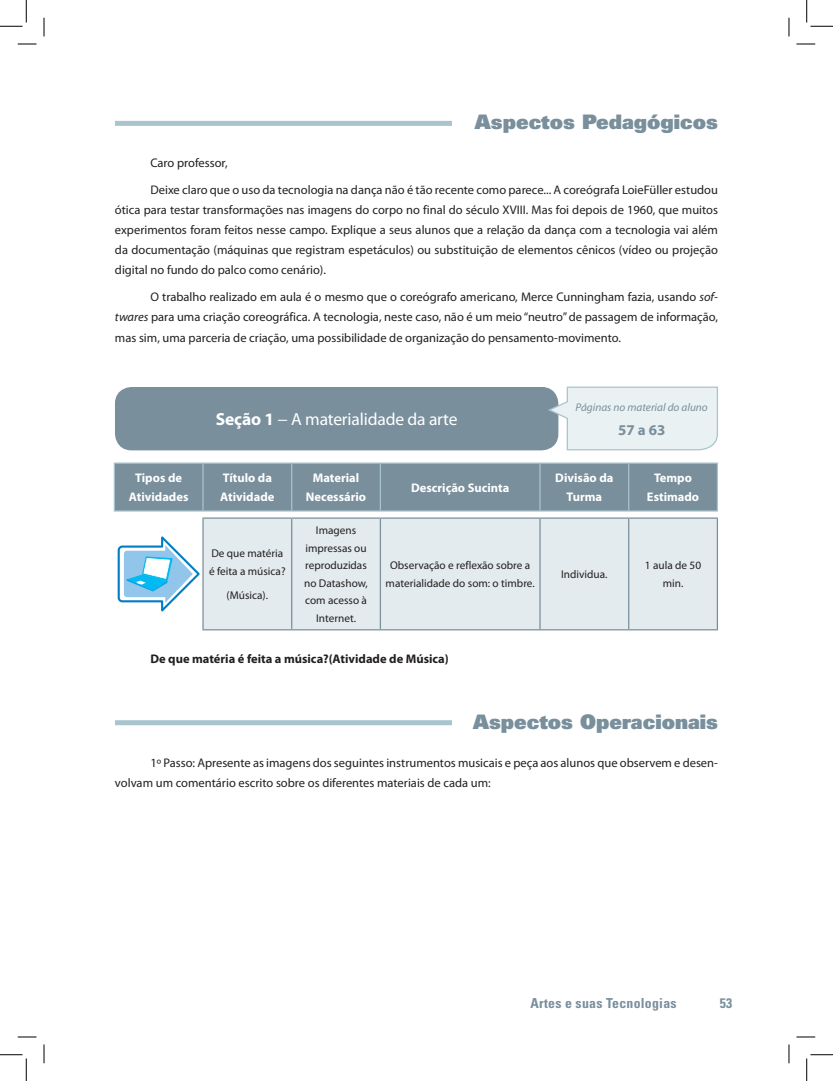
<style>
.page{position:relative;width:833px;height:1081px;background:#fff}
.page>*{position:absolute;margin:0;border:0;box-sizing:border-box;transform-origin:0 0}
.t1{font:20px "Univers LT Std X Black";color:#798f9c}
.t2{font:17.5px "Myriad Pro";letter-spacing:-.01em;color:#fff}
.t3{font:700 15px "Myriad Pro";color:#798f9c}
.t4{font:700 condensed 13.75px "Univers LT Std";letter-spacing:.02em;color:#798f9c}
.t5{font:12.5px/20px "Myriad Pro";color:#231f20}
.t6{font:700 12.5px/18.8px "Myriad Pro";color:#fff;text-align:center}
.t7{font:700 12.5px "Myriad Pro";color:#231f20}
.t8{font:11.25px/17.5px "Myriad Pro";color:#231f20;text-align:center}
.t9{font:italic 11.25px "Myriad Pro";color:#798f9c}
.s1{font-style:italic}
.s2{font-weight:700}
</style>
<div class="page">
<div style="left:115px;top:121px;width:336px;height:5px;background:#a8c4cc"></div>
<div style="left:115px;top:720px;width:336px;height:5px;background:#a8c4cc"></div>
<div style="left:117px;top:389px;width:438px;height:59px;background:#798f9c;border-radius:14px"></div>
<div style="left:115px;top:387px;width:443px;height:63px;border:5px solid #798f9c;border-radius:14px"></div>
<svg style="left:546px;top:386px;width:172px;height:65px;background:#e2eaed"></svg>
<div style="left:115px;top:463px;width:601px;height:47px;background:#798f9c"></div>
<div style="left:203px;top:518px;width:513px;height:111px;background:#e3ebee"></div>
<hr style="left:114px;top:463px;width:1px;height:47px;background:#a8c4cc">
<hr style="left:114px;top:462px;width:89px;height:1px;background:#a8c4cc">
<hr style="left:114px;top:510px;width:89px;height:1px;background:#a8c4cc">
<hr style="left:202px;top:463px;width:1px;height:47px;background:#a8c4cc">
<hr style="left:203px;top:462px;width:88px;height:1px;background:#a8c4cc">
<hr style="left:203px;top:510px;width:88px;height:1px;background:#a8c4cc">
<hr style="left:291px;top:463px;width:1px;height:47px;background:#a8c4cc">
<hr style="left:291px;top:462px;width:89px;height:1px;background:#a8c4cc">
<hr style="left:291px;top:510px;width:89px;height:1px;background:#a8c4cc">
<hr style="left:379px;top:463px;width:2px;height:47px;background:#a8c4cc">
<hr style="left:380px;top:462px;width:159px;height:1px;background:#a8c4cc">
<hr style="left:380px;top:510px;width:159px;height:1px;background:#a8c4cc">
<hr style="left:539px;top:463px;width:1px;height:47px;background:#a8c4cc">
<hr style="left:539px;top:462px;width:89px;height:1px;background:#a8c4cc">
<hr style="left:539px;top:510px;width:89px;height:1px;background:#a8c4cc">
<hr style="left:627px;top:463px;width:2px;height:47px;background:#a8c4cc">
<hr style="left:716px;top:463px;width:1px;height:47px;background:#a8c4cc">
<hr style="left:628px;top:462px;width:89px;height:1px;background:#a8c4cc">
<hr style="left:628px;top:510px;width:89px;height:1px;background:#a8c4cc">
<hr style="left:202px;top:518px;width:1px;height:111px;background:#798f9c">
<hr style="left:202px;top:517px;width:89px;height:1px;background:#798f9c">
<hr style="left:202px;top:629px;width:89px;height:1px;background:#798f9c">
<hr style="left:291px;top:518px;width:1px;height:111px;background:#798f9c">
<hr style="left:291px;top:517px;width:89px;height:1px;background:#798f9c">
<hr style="left:291px;top:629px;width:89px;height:1px;background:#798f9c">
<hr style="left:379px;top:518px;width:2px;height:111px;background:#798f9c">
<hr style="left:380px;top:517px;width:159px;height:1px;background:#798f9c">
<hr style="left:380px;top:629px;width:159px;height:1px;background:#798f9c">
<hr style="left:539px;top:518px;width:1px;height:111px;background:#798f9c">
<hr style="left:539px;top:517px;width:89px;height:1px;background:#798f9c">
<hr style="left:539px;top:629px;width:89px;height:1px;background:#798f9c">
<hr style="left:627px;top:518px;width:2px;height:111px;background:#798f9c">
<hr style="left:716px;top:518px;width:1px;height:111px;background:#798f9c">
<hr style="left:628px;top:517px;width:89px;height:1px;background:#798f9c">
<hr style="left:628px;top:629px;width:89px;height:1px;background:#798f9c">
<svg style="left:118px;top:536px;width:81px;height:75px"></svg>
<svg style="left:18px;top:43px;width:18px;height:2px"></svg>
<svg style="left:796px;top:43px;width:18px;height:2px"></svg>
<svg style="left:18px;top:1036px;width:18px;height:1px"></svg>
<svg style="left:796px;top:1036px;width:18px;height:1px"></svg>
<svg style="left:43px;top:18px;width:2px;height:18px"></svg>
<svg style="left:43px;top:1044px;width:2px;height:18px"></svg>
<svg style="left:788px;top:18px;width:1px;height:18px"></svg>
<svg style="left:788px;top:1044px;width:1px;height:18px"></svg>
<svg style="left:0;top:0;width:27px;height:27px"></svg>
<svg style="left:0;top:1054px;width:27px;height:26px"></svg>
<svg style="left:806px;top:0;width:26px;height:27px"></svg>
<svg style="left:806px;top:1054px;width:26px;height:26px"></svg>
<h1 class="t1" style="left:474px;top:109px;width:244px">Aspectos Pedagógicos</h1>
<p class="t5" style="left:150px;top:149px;width:568px;line-height:27.1px">Caro professor,<br>Deixe claro que o uso da tecnologia na dança não é tão recente como parece... A coreógrafa LoieFüller estudou</p>
<p class="t5" style="left:115px;top:200px;width:604px;text-align:justify">ótica para testar transformações nas imagens do corpo no final do século XVIII. Mas foi depois de 1960, que muitos experimentos foram feitos nesse campo. Explique a seus alunos que a relação da dança com a tecnologia vai além da documentação (máquinas que registram espetáculos) ou substituição de elementos cênicos (vídeo ou projeção digital no fundo do palco como cenário).</p>
<p class="t5" style="left:115px;top:287px;width:604px;text-align:justify;text-indent:35px">O trabalho realizado em aula é o mesmo que o coreógrafo americano, Merce Cunningham fazia, usando <span class="s1">sof&shy;twares</span> para uma criação coreográfica. A tecnologia, neste caso, não é um meio “neutro” de passagem de informação, mas sim, uma parceria de criação, uma possibilidade de organização do pensamento-movimento.</p>
<h2 class="t2" style="left:216px;top:408px;width:243px"><span class="s2">Seção 1</span> − A materialidade da arte</h2>
<p class="t9" style="left:575px;top:400px;width:134px">Páginas no material do aluno</p>
<p class="t3" style="left:617px;top:420px;width:49px">57 a 63</p>
<p class="t6" style="left:129px;top:468px;width:61px">Tipos de<br>Atividades</p>
<p class="t6" style="left:220px;top:468px;width:56px;text-align:left">Título da<br>Atividade</p>
<p class="t6" style="left:306px;top:468px;width:62px">Material<br>Necessário</p>
<p class="t6" style="left:411px;top:477px;width:100px">Descrição Sucinta</p>
<p class="t6" style="left:555px;top:468px;width:60px">Divisão da<br>Turma</p>
<p class="t6" style="left:646px;top:468px;width:54px">Tempo<br>Estimado</p>
<p class="t8" style="left:209px;top:544px;width:78px;text-align:left">De que matéria é feita a música?</p>
<p class="t8" style="left:226px;top:586px;width:43px">(Música).</p>
<p class="t8" style="left:304px;top:521px;width:65px">Imagens impressas ou reproduzidas no Datashow, com acesso à<br>Internet.</p>
<p class="t8" style="left:385px;top:556px;width:150px">Observação e reflexão sobre a materialidade do som: o timbre.</p>
<p class="t8" style="left:561px;top:565px;width:48px">Individua.</p>
<p class="t8" style="left:644px;top:556px;width:58px">1 aula de 50 min.</p>
<p class="t7" style="left:150px;top:650px;width:300px">De que matéria é feita a música?(Atividade de Música)</p>
<h1 class="t1" style="left:473px;top:708px;width:246px">Aspectos Operacionais</h1>
<p class="t5" style="left:115px;top:751px;width:604px;text-indent:35px">1º Passo: Apresente as imagens dos seguintes instrumentos musicais e peça aos alunos que observem e desen&shy;volvam um comentário escrito sobre os diferentes materiais de cada um:</p>
<p class="t4" style="left:530px;top:994px;width:147px">Artes e suas Tecnologias</p>
<p class="t4" style="left:719px;top:994px;width:14px">53</p>
</div>
